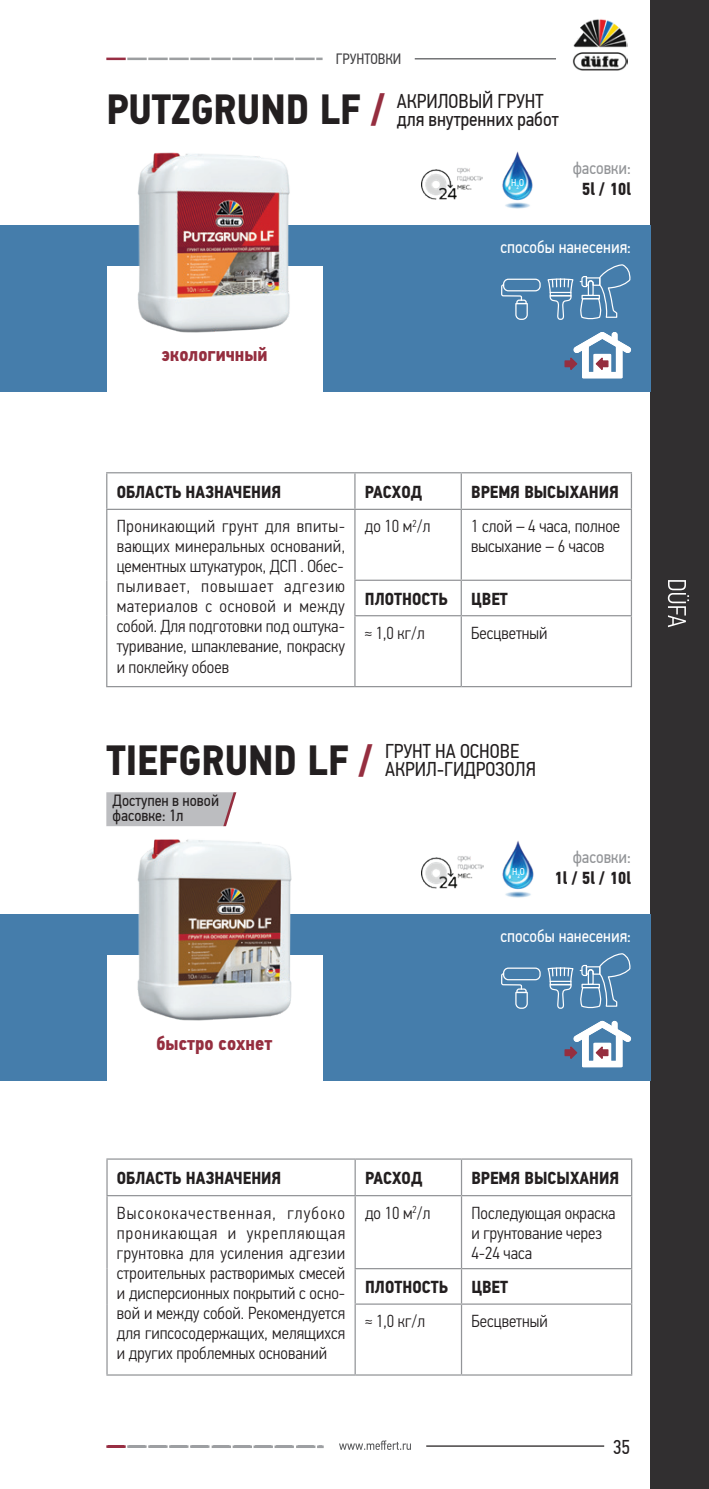
<style>
.page{position:relative;width:709px;height:1489px;background:#fff}
.page>*{position:absolute;margin:0;border:0;box-sizing:border-box;transform-origin:0 0}
.t1{font:700 42.5px "PF Din Text Cond Pro";color:#231f20}
.t2{font:20px/18.5px "PF Din Text Cond Pro";color:#231f20}
.t3{font:700 20px "PF Din Text Cond Pro";color:#952e3f}
.t4{font:300 17.5px/20px "PF Din Text Cond Pro";color:#231f20;text-align:justify}
.t5{font:700 17.5px "PF Din Text Cond Pro";color:#231f20}
.t6{font:17.5px "PF Din Text Cond Pro";color:#fff}
.t7{font:17.5px "PF Din Text Cond Pro";color:#939598}
.t8{font:16.25px/15px "PF Din Text Cond Pro";color:#231f20}
.t9{font:15px "PF Din Text Cond Pro";color:#414042}
.t10{font:10px "PF Din Text Cond Pro";color:#fff}
.s1{color:#952e3f}
</style>
<div class="page">
<svg style="left:339px;top:1440px;width:72px;height:9px"></svg>
<hr style="left:426px;top:1445px;width:178px;height:1px;background:#231f20">
<svg style="left:108px;top:1445px;width:214px;height:2px"></svg>
<div style="left:650px;top:0;width:59px;height:1488px;background:#312f30"></div>
<svg style="left:668px;top:580px;width:21px;height:47px"></svg>
<div style="left:0;top:225px;width:650px;height:167px;background:#457dab"></div>
<div style="left:0;top:914px;width:650px;height:166px;background:#457dab"></div>
<div style="left:107px;top:266px;width:216px;height:126px;background:#fff"></div>
<div style="left:107px;top:955px;width:216px;height:125px;background:#fff"></div>
<img style="left:502px;top:151px;width:31px;height:58px">
<img style="left:421px;top:168px;width:62px;height:32px">
<div style="left:503px;top:278px;width:37px;height:13px;border:1px solid #fff;border-radius:5px"></div>
<svg style="left:501px;top:284px;width:27px;height:36px"></svg>
<svg style="left:547px;top:264px;width:84px;height:56px"></svg>
<div style="left:581px;top:295px;width:19px;height:4px;border:1px solid #fff"></div>
<svg style="left:564px;top:332px;width:67px;height:46px"></svg>
<img style="left:502px;top:840px;width:32px;height:58px">
<img style="left:422px;top:856px;width:61px;height:33px">
<div style="left:503px;top:967px;width:37px;height:13px;border:1px solid #fff;border-radius:5px"></div>
<svg style="left:501px;top:972px;width:27px;height:37px"></svg>
<svg style="left:547px;top:953px;width:84px;height:56px"></svg>
<div style="left:581px;top:983px;width:19px;height:5px;border:1px solid #fff"></div>
<svg style="left:564px;top:1020px;width:67px;height:47px"></svg>
<hr style="left:415px;top:58px;width:141px;height:1px;background:#57585a">
<hr style="left:127px;top:58px;width:20px;height:2px;background:#9c9ea0">
<hr style="left:106px;top:58px;width:20px;height:2px;background:#982e43">
<hr style="left:169px;top:58px;width:20px;height:2px;background:#9d9fa1">
<hr style="left:211px;top:58px;width:20px;height:2px;background:#9d9fa1">
<hr style="left:274px;top:58px;width:20px;height:2px;background:#9d9fa1">
<hr style="left:253px;top:58px;width:20px;height:2px;background:#9d9fa1">
<hr style="left:148px;top:58px;width:20px;height:2px;background:#9d9fa1">
<hr style="left:190px;top:58px;width:20px;height:2px;background:#9d9fa1">
<hr style="left:232px;top:58px;width:20px;height:2px;background:#9d9fa1">
<svg style="left:295px;top:58px;width:27px;height:2px"></svg>
<img style="left:573px;top:19px;width:54px;height:52px">
<hr style="left:106px;top:472px;width:249px;height:1px;background:#939598">
<hr style="left:106px;top:473px;width:1px;height:35px;background:#939598">
<hr style="left:355px;top:472px;width:106px;height:1px;background:#939598">
<hr style="left:354px;top:473px;width:1px;height:35px;background:#939598">
<hr style="left:461px;top:472px;width:171px;height:1px;background:#939598">
<hr style="left:460px;top:473px;width:2px;height:35px;background:#939598">
<hr style="left:631px;top:473px;width:1px;height:35px;background:#939598">
<hr style="left:106px;top:508px;width:249px;height:2px;background:#939598">
<hr style="left:106px;top:510px;width:1px;height:70px;background:#939598">
<hr style="left:106px;top:580px;width:1px;height:35px;background:#939598">
<hr style="left:106px;top:615px;width:1px;height:71px;background:#939598">
<hr style="left:106px;top:686px;width:249px;height:1px;background:#939598">
<hr style="left:355px;top:508px;width:106px;height:2px;background:#939598">
<hr style="left:354px;top:510px;width:1px;height:69px;background:#939598">
<hr style="left:461px;top:508px;width:171px;height:2px;background:#939598">
<hr style="left:460px;top:510px;width:2px;height:69px;background:#939598">
<hr style="left:631px;top:510px;width:1px;height:69px;background:#939598">
<hr style="left:354px;top:579px;width:107px;height:2px;background:#939598">
<hr style="left:354px;top:581px;width:1px;height:34px;background:#939598">
<hr style="left:461px;top:579px;width:171px;height:2px;background:#939598">
<hr style="left:460px;top:581px;width:2px;height:34px;background:#939598">
<hr style="left:631px;top:581px;width:1px;height:34px;background:#939598">
<hr style="left:354px;top:615px;width:107px;height:1px;background:#939598">
<hr style="left:354px;top:616px;width:1px;height:70px;background:#939598">
<hr style="left:461px;top:615px;width:171px;height:1px;background:#939598">
<hr style="left:460px;top:616px;width:2px;height:70px;background:#939598">
<hr style="left:631px;top:616px;width:1px;height:70px;background:#939598">
<hr style="left:355px;top:686px;width:106px;height:1px;background:#939598">
<hr style="left:461px;top:686px;width:171px;height:1px;background:#939598">
<hr style="left:106px;top:1158px;width:249px;height:1px;background:#939598">
<hr style="left:106px;top:1159px;width:2px;height:35px;background:#939598">
<hr style="left:355px;top:1158px;width:106px;height:1px;background:#939598">
<hr style="left:354px;top:1159px;width:2px;height:35px;background:#939598">
<hr style="left:461px;top:1158px;width:171px;height:1px;background:#939598">
<hr style="left:461px;top:1159px;width:1px;height:35px;background:#939598">
<hr style="left:631px;top:1159px;width:1px;height:35px;background:#939598">
<hr style="left:106px;top:1194px;width:249px;height:2px;background:#939598">
<hr style="left:106px;top:1196px;width:2px;height:72px;background:#939598">
<hr style="left:106px;top:1268px;width:2px;height:35px;background:#939598">
<hr style="left:106px;top:1303px;width:2px;height:71px;background:#939598">
<hr style="left:106px;top:1374px;width:249px;height:1px;background:#939598">
<hr style="left:355px;top:1194px;width:106px;height:2px;background:#939598">
<hr style="left:354px;top:1196px;width:2px;height:71px;background:#939598">
<hr style="left:461px;top:1194px;width:171px;height:2px;background:#939598">
<hr style="left:461px;top:1196px;width:1px;height:71px;background:#939598">
<hr style="left:631px;top:1196px;width:1px;height:71px;background:#939598">
<hr style="left:354px;top:1267px;width:107px;height:2px;background:#939598">
<hr style="left:354px;top:1269px;width:2px;height:34px;background:#939598">
<hr style="left:461px;top:1267px;width:171px;height:2px;background:#939598">
<hr style="left:461px;top:1269px;width:1px;height:34px;background:#939598">
<hr style="left:631px;top:1269px;width:1px;height:34px;background:#939598">
<hr style="left:354px;top:1303px;width:107px;height:1px;background:#939598">
<hr style="left:354px;top:1304px;width:2px;height:70px;background:#939598">
<hr style="left:461px;top:1303px;width:171px;height:1px;background:#939598">
<hr style="left:461px;top:1304px;width:1px;height:70px;background:#939598">
<hr style="left:631px;top:1304px;width:1px;height:70px;background:#939598">
<hr style="left:355px;top:1374px;width:106px;height:1px;background:#939598">
<hr style="left:461px;top:1374px;width:171px;height:1px;background:#939598">
<svg style="left:106px;top:792px;width:130px;height:34px;background:#bebdc0"></svg>
<img style="left:138px;top:152px;width:152px;height:181px">
<img style="left:137px;top:839px;width:155px;height:182px">
<p class="t9" style="left:336px;top:50px;width:67px">ГРУНТОВКИ</p>
<h1 class="t1" style="left:106px;top:84px;width:280px">PUTZGRUND LF <span class="s1">/</span></h1>
<p class="t2" style="left:397px;top:91px;width:163px">АКРИЛОВЫЙ ГРУНТ для внутренних работ</p>
<p class="t10" style="left:511px;top:176px;width:14px">H<sub>2</sub>O</p>
<p class="t7" style="left:572px;top:158px;width:60px">фасовки:</p>
<p class="t5" style="left:582px;top:178px;width:51px">5l / 10l</p>
<p class="t6" style="left:500px;top:236px;width:132px">способы нанесения:</p>
<p class="t3" style="left:161px;top:342px;width:108px">экологичный</p>
<p class="t5" style="left:117px;top:481px;width:166px">ОБЛАСТЬ НАЗНАЧЕНИЯ</p>
<p class="t5" style="left:365px;top:481px;width:59px">РАСХОД</p>
<p class="t5" style="left:471px;top:481px;width:149px">ВРЕМЯ ВЫСЫХАНИЯ</p>
<p class="t4" style="left:117px;top:516px;width:230px">Проникающий грунт для впиты&shy;вающих минеральных оснований, цементных штукатурок, ДСП . Обес&shy;пыливает, повышает адгезию материалов с основой и между собой. Для подготовки под оштука&shy;туривание, шпаклевание, покраску и поклейку обоев</p>
<p class="t4" style="left:365px;top:516px;width:67px">до 10 м<sup>2</sup>/л</p>
<p class="t4" style="left:471px;top:516px;width:150px">1 слой – 4 часа, полное высыхание – 6 часов</p>
<p class="t5" style="left:365px;top:588px;width:84px">ПЛОТНОСТЬ</p>
<p class="t5" style="left:471px;top:588px;width:38px">ЦВЕТ</p>
<p class="t4" style="left:365px;top:622px;width:61px">≈ 1,0 кг/л</p>
<p class="t4" style="left:471px;top:622px;width:78px">Бесцветный</p>
<h1 class="t1" style="left:106px;top:734px;width:268px">TIEFGRUND LF <span class="s1">/</span></h1>
<p class="t8" style="left:113px;top:792px;width:108px">Доступен в новой фасовке: 1л</p>
<p class="t2" style="left:385px;top:741px;width:152px">ГРУНТ НА ОСНОВЕ<br>АКРИЛ-ГИДРОЗОЛЯ</p>
<p class="t10" style="left:512px;top:865px;width:14px">H<sub>2</sub>O</p>
<p class="t7" style="left:572px;top:846px;width:60px">фасовки:</p>
<p class="t5" style="left:554px;top:867px;width:78px">1l / 5l / 10l</p>
<p class="t6" style="left:500px;top:925px;width:132px">способы нанесения:</p>
<p class="t3" style="left:156px;top:1030px;width:117px">быстро сохнет</p>
<p class="t5" style="left:117px;top:1167px;width:166px">ОБЛАСТЬ НАЗНАЧЕНИЯ</p>
<p class="t5" style="left:365px;top:1167px;width:59px">РАСХОД</p>
<p class="t5" style="left:471px;top:1167px;width:149px">ВРЕМЯ ВЫСЫХАНИЯ</p>
<p class="t4" style="left:117px;top:1202px;width:230px">Высококачественная, глубоко проникающая и укрепляющая грунтовка для усиления адгезии строительных растворимых смесей и дисперсионных покрытий с осно&shy;вой и между собой. Рекомендуется для гипсосодержащих, мелящихся и других проблемных оснований</p>
<p class="t4" style="left:365px;top:1202px;width:67px">до 10 м<sup>2</sup>/л</p>
<p class="t4" style="left:471px;top:1202px;width:145px;text-align:left">Последующая окраска и грунтование через<br>4-24 часа</p>
<p class="t5" style="left:365px;top:1276px;width:84px">ПЛОТНОСТЬ</p>
<p class="t5" style="left:471px;top:1276px;width:38px">ЦВЕТ</p>
<p class="t4" style="left:365px;top:1311px;width:61px">≈ 1,0 кг/л</p>
<p class="t4" style="left:471px;top:1311px;width:78px">Бесцветный</p>
<p class="t2" style="left:613px;top:1437px;width:19px">35</p>
</div>
